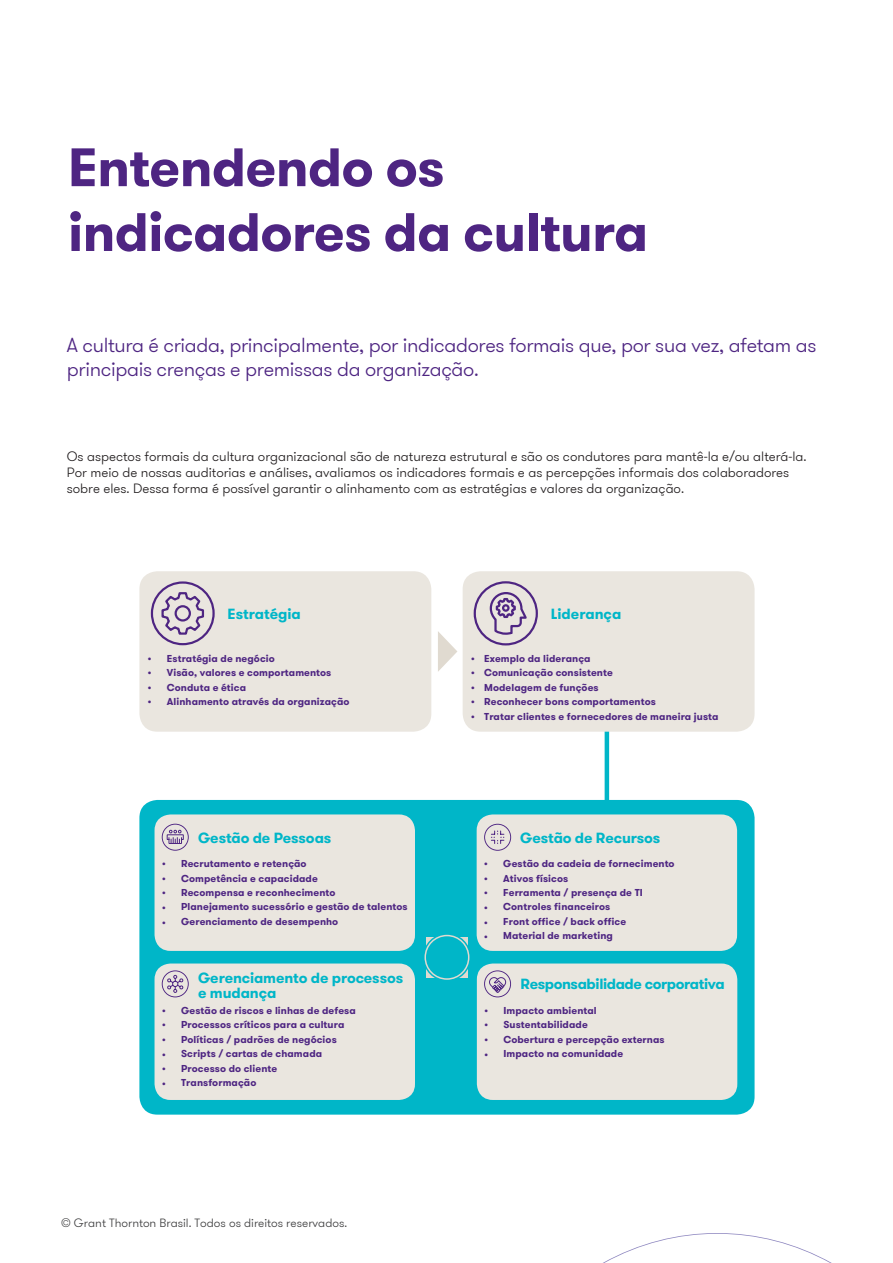
<style>
.page{position:relative;width:893px;height:1263px;background:#fff}
.page>*{position:absolute;margin:0;border:0;box-sizing:border-box;transform-origin:0 0}
.t1{font:700 54px/64.8px "GT Walsheim Pro";letter-spacing:-.015em;color:#4e2582}
.t2{font:300 20.25px/24.3px "GT Walsheim Pro";letter-spacing:-.015em;color:#4e2582}
.t3{font:700 14.7px/15px "GT Walsheim Pro";letter-spacing:-.01em;color:#00b6c8}
.t4{font:700 14.7px "GT Walsheim Pro";letter-spacing:-.03em;color:#00b6c8}
.t5{font:300 13.5px/16.2px "GT Walsheim Pro";color:#231f20}
.t6{font:300 12px "GT Walsheim Pro";color:#3e3e3f}
.t7{font:700 10.05px/14.5px "GT Walsheim Pro";letter-spacing:.01em;color:#4e2582}
</style>
<div class="page">
<hr style="left:605px;top:705px;width:4px;height:105px;background:#00b6c8">
<div style="left:139px;top:800px;width:616px;height:314px;background:#00b6c8;border-radius:18px"></div>
<div style="left:139px;top:571px;width:292px;height:161px;background:#eae6df;border-radius:18px"></div>
<div style="left:463px;top:571px;width:292px;height:161px;background:#eae6df;border-radius:18px"></div>
<div style="left:155px;top:814px;width:260px;height:137px;background:#eae6df;border-radius:16px"></div>
<div style="left:477px;top:814px;width:260px;height:137px;background:#eae6df;border-radius:16px"></div>
<div style="left:155px;top:963px;width:260px;height:137px;background:#eae6df;border-radius:16px"></div>
<div style="left:477px;top:963px;width:260px;height:137px;background:#eae6df;border-radius:16px"></div>
<svg style="left:459px;top:937px;width:9px;height:8px"></svg>
<svg style="left:426px;top:937px;width:9px;height:8px"></svg>
<svg style="left:459px;top:969px;width:9px;height:9px"></svg>
<svg style="left:426px;top:969px;width:9px;height:9px"></svg>
<div style="left:423px;top:933px;width:48px;height:48px;border:4px solid #00b6c8;border-radius:50%"></div>
<div style="left:425px;top:935px;width:44px;height:44px;background:#00b6c8;border-radius:50%"></div>
<div style="left:424px;top:935px;width:45px;height:45px;border:2px solid #e0dad0;border-radius:50%"></div>
<svg style="left:438px;top:631px;width:19px;height:41px"></svg>
<svg style="left:484px;top:970px;width:27px;height:27px"></svg>
<svg style="left:484px;top:824px;width:27px;height:27px"></svg>
<svg style="left:162px;top:824px;width:27px;height:27px"></svg>
<svg style="left:162px;top:970px;width:27px;height:27px"></svg>
<svg style="left:151px;top:581px;width:64px;height:64px"></svg>
<svg style="left:474px;top:581px;width:64px;height:64px"></svg>
<svg style="left:603px;top:1233px;width:229px;height:30px"></svg>
<h1 class="t1" style="left:68px;top:135px;width:582px">Entendendo os indicadores da cultura</h1>
<h2 class="t2" style="left:67px;top:333px;width:751px">A cultura é criada, principalmente, por indicadores formais que, por sua vez, afetam as principais crenças e premissas da organização.</h2>
<p class="t5" style="left:67px;top:448px;width:741px">Os aspectos formais da cultura organizacional são de natureza estrutural e são os condutores para mantê-la e/ou alterá-la.<br>Por meio de nossas auditorias e análises, avaliamos os indicadores formais e as percepções informais dos colaboradores sobre eles. Dessa forma é possível garantir o alinhamento com as estratégias e valores da organização.</p>
<h3 class="t3" style="left:228px;top:606px;width:75px">Estratégia</h3>
<p class="t7" style="left:167px;top:651px;width:184px;text-indent:-19px">• Estratégia de negócio<br>Visão, valores e comportamentos<br>Conduta e ética<br>Alinhamento através da organização</p>
<p class="t7" style="left:148px;top:665px;width:5px;text-align:justify">• • •</p>
<h3 class="t3" style="left:198px;top:830px;width:135px">Gestão de Pessoas</h3>
<p class="t7" style="left:181px;top:856px;width:228px;text-indent:-19px">• Recrutamento e retenção<br>Competência e capacidade<br>Recompensa e reconhecimento<br>Planejamento sucessório e gestão de talentos<br>Gerenciamento de desempenho</p>
<p class="t7" style="left:162px;top:871px;width:5px;text-align:justify">• • • •</p>
<h3 class="t3" style="left:198px;top:970px;width:206px">Gerenciamento de processos e mudança</h3>
<p class="t7" style="left:181px;top:1003px;width:176px;text-indent:-19px">• Gestão de riscos e linhas de defesa<br>Processos críticos para a cultura<br>Políticas / padrões de negócios<br>Scripts / cartas de chamada<br>Processo do cliente<br>Transformação</p>
<p class="t7" style="left:162px;top:1018px;width:5px;text-align:justify">• • • • •</p>
<p class="t6" style="left:61px;top:1215px;width:288px">© Grant Thornton Brasil. Todos os direitos reservados.</p>
<h3 class="t3" style="left:551px;top:606px;width:72px">Liderança</h3>
<p class="t7" style="left:471px;top:651px;width:5px;text-align:justify">• • • • •</p>
<p class="t7" style="left:484px;top:651px;width:236px">Exemplo da liderança<br>Comunicação consistente<br>Modelagem de funções<br>Reconhecer bons comportamentos<br>Tratar clientes e fornecedores de maneira justa</p>
<h3 class="t3" style="left:520px;top:830px;width:142px">Gestão de Recursos</h3>
<p class="t7" style="left:503px;top:856px;width:173px;text-indent:-19px">• Gestão da cadeia de fornecimento<br>Ativos físicos<br>Ferramenta / presença de TI<br>Controles financeiros<br>Front office / back office<br>Material de marketing</p>
<p class="t7" style="left:484px;top:871px;width:5px;text-align:justify">• • • • •</p>
<h3 class="t4" style="left:520px;top:975px;width:206px">Responsabilidade corporativa</h3>
<p class="t7" style="left:503px;top:1003px;width:163px;text-indent:-19px">• Impacto ambiental<br>Sustentabilidade<br>Cobertura e percepção externas<br>Impacto na comunidade</p>
<p class="t7" style="left:484px;top:1018px;width:5px;text-align:justify">• • •</p>
</div>
